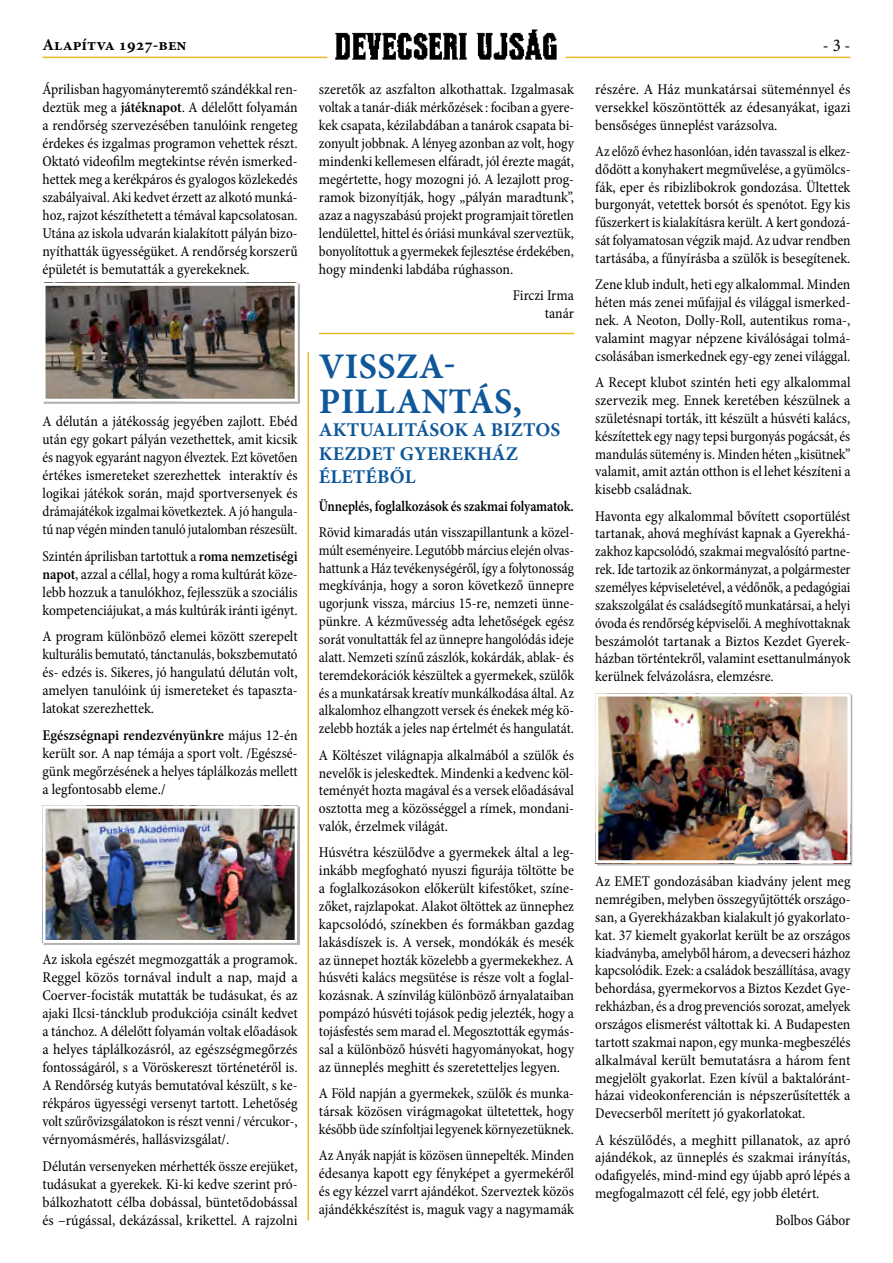
<style>
.page{position:relative;width:893px;height:1263px;background:#fff}
.page>*{position:absolute;margin:0;border:0;box-sizing:border-box;transform-origin:0 0}
.t1{font:700 36px/34.5px "Minion Pro";letter-spacing:.065em;color:#0e589a;text-align:center}
.t2{font:700 19.5px/23.4px "Minion Pro";letter-spacing:.01em;color:#0e589a}
.t3{font:18px "Minion Pro Cn Capt";color:#000}
.t4{font:700 16.5px "Minion Pro";color:#000}
.t5{font:condensed 15px/17.9px "Minion Pro";color:#000;text-align:justify}
.t6{font:600 condensed 15px "Minion Pro";letter-spacing:-.005em;color:#000;scale:.95 1}
.s1{font-weight:600}
</style>
<div class="page">
<img style="left:335px;top:29px;width:222px;height:31px">
<hr style="left:43px;top:57px;width:284px;height:1px;background:#ecb621">
<hr style="left:566px;top:57px;width:284px;height:1px;background:#ecb621">
<div style="left:43px;top:284px;width:256px;height:120px;background:#b3b3b3"></div>
<img style="left:47px;top:287px;width:247px;height:111px">
<div style="left:43px;top:283px;width:255px;height:119px;border:3px solid #fff"></div>
<img style="left:47px;top:810px;width:247px;height:129px">
<div style="left:43px;top:806px;width:255px;height:137px;border:3px solid #fff"></div>
<img style="left:599px;top:697px;width:247px;height:162px">
<div style="left:595px;top:693px;width:255px;height:170px;border:3px solid #fff"></div>
<hr style="left:319px;top:333px;width:255px;height:1px;background:#ecb621">
<hr style="left:308px;top:352px;width:1px;height:868px;background:#ecb621">
<p class="t4" style="left:43px;top:33px;width:145px">ALAPÍTVA 1927-BEN</p>
<p class="t3" style="left:823px;top:33px;width:29px">- 3 -</p>
<p class="t5" style="left:43px;top:80px;width:257px">Áprilisban hagyományteremtő szándékkal ren&shy;deztük meg a <span class="s1">játéknapot</span>. A délelőtt folyamán a rendőrség szervezésében tanulóink rengeteg érdekes és izgalmas programon vehettek részt.<br>Oktató videofilm megtekintse révén ismerked&shy;hettek meg a kerékpáros és gyalogos közlekedés szabályaival. Aki kedvet érzett az alkotó munká&shy;hoz, rajzot készíthetett a témával kapcsolatosan.<br>Utána az iskola udvarán kialakított pályán bizo&shy;nyíthatták ügyességüket. A rendőrség korszerű épületét is bemutatták a gyerekeknek.</p>
<p class="t5" style="left:319px;top:80px;width:257px">szeretők az aszfalton alkothattak. Izgalmasak voltak a tanár-diák mérkőzések : fociban a gyere&shy;kek csapata, kézilabdában a tanárok csapata bi&shy;zonyult jobbnak. A lényeg azonban az volt, hogy mindenki kellemesen elfáradt, jól érezte magát, megértette, hogy mozogni jó. A lezajlott prog&shy;ramok bizonyítják, hogy „pályán maradtunk”, azaz a nagyszabású projekt programjait töretlen lendülettel, hittel és óriási munkával szerveztük, bonyolítottuk a gyermekek fejlesztése érdekében, hogy mindenki labdába rúghasson.</p>
<p class="t5" style="left:513px;top:287px;width:63px;text-align:right">Firczi Irma tanár</p>
<p class="t5" style="left:595px;top:80px;width:257px">részére. A Ház munkatársai süteménnyel és versekkel köszöntötték az édesanyákat, igazi bensőséges ünneplést varázsolva.</p>
<p class="t5" style="left:595px;top:142px;width:257px">Az előző évhez hasonlóan, idén tavasszal is elkez&shy;dődött a konyhakert megművelése, a gyümölcs&shy;fák, eper és ribizlibokrok gondozása. Ültettek burgonyát, vetettek borsót és spenótot. Egy kis fűszerkert is kialakításra került. A kert gondozá&shy;sát folyamatosan végzik majd. Az udvar rendben tartásába, a fűnyírásba a szülők is besegítenek.</p>
<p class="t5" style="left:595px;top:276px;width:257px">Zene klub indult, heti egy alkalommal. Minden héten más zenei műfajjal és világgal ismerked&shy;nek. A Neoton, Dolly-Roll, autentikus roma-, valamint magyar népzene kiválóságai tolmá&shy;csolásában ismerkednek egy-egy zenei világgal.</p>
<p class="t5" style="left:595px;top:374px;width:257px">A Recept klubot szintén heti egy alkalommal szervezik meg. Ennek keretében készülnek a születésnapi torták, itt készült a húsvéti kalács, készítettek egy nagy tepsi burgonyás pogácsát, és mandulás sütemény is. Minden héten „kisütnek” valamit, amit aztán otthon is el lehet készíteni a kisebb családnak.</p>
<p class="t5" style="left:595px;top:507px;width:257px">Havonta egy alkalommal bővített csoportülést tartanak, ahová meghívást kapnak a Gyerekhá&shy;zakhoz kapcsolódó, szakmai megvalósító partne&shy;rek. Ide tartozik az önkormányzat, a polgármester személyes képviseletével, a védőnők, a pedagógiai szakszolgálat és családsegítő munkatársai, a helyi óvoda és rendőrség képviselői. A meghívottaknak beszámolót tartanak a Biztos Kezdet Gyerek&shy;házban történtekről, valamint esettanulmányok kerülnek felvázolásra, elemzésre.</p>
<h1 class="t1" style="left:319px;top:349px;width:205px">ZA-<br>PILLANTÁS,</h1>
<h2 class="t2" style="left:319px;top:418px;width:241px">AKTUALITÁSOK A BIZTOS<br>KEZDET GYEREKHÁZ<br>ÉLETÉBŐL</h2>
<h1 class="t1" style="left:319px;top:349px;width:20px">VISS</h1>
<p class="t5" style="left:43px;top:413px;width:257px">A délután a játékosság jegyében zajlott. Ebéd után egy gokart pályán vezethettek, amit kicsik és nagyok egyaránt nagyon élveztek. Ezt követően értékes ismereteket szerezhettek interaktív és logikai játékok során, majd sportversenyek és drámajátékok izgalmai következtek. A jó hangula&shy;tú nap végén minden tanuló jutalomban részesült.</p>
<p class="t5" style="left:43px;top:547px;width:257px">Szintén áprilisban tartottuk a <span class="s1">roma nemzetiségi napot</span>, azzal a céllal, hogy a roma kultúrát köze&shy;lebb hozzuk a tanulókhoz, fejlesszük a szociális kompetenciájukat, a más kultúrák iránti igényt.</p>
<p class="t5" style="left:43px;top:628px;width:257px">A program különböző elemei között szerepelt kulturális bemutató, tánctanulás, bokszbemutató és- edzés is. Sikeres, jó hangulatú délután volt, amelyen tanulóink új ismereteket és tapaszta&shy;latokat szerezhettek.</p>
<p class="t5" style="left:43px;top:726px;width:257px"><span class="s1">Egészségnapi rendezvényünkre</span> május 12-én került sor. A nap témája a sport volt. /Egészsé&shy;günk megőrzésének a helyes táplálkozás mellett a legfontosabb eleme./</p>
<p class="t6" style="left:319px;top:496px;width:270px">Ünneplés, foglalkozások és szakmai folyamatok.</p>
<p class="t5" style="left:319px;top:523px;width:257px">Rövid kimaradás után visszapillantunk a közel&shy;múlt eseményeire. Legutóbb március elején olvas&shy;hattunk a Ház tevékenységéről, így a folytonosság megkívánja, hogy a soron következő ünnepre ugorjunk vissza, március 15-re, nemzeti ünne&shy;pünkre. A kézművesség adta lehetőségek egész sorát vonultatták fel az ünnepre hangolódás ideje alatt. Nemzeti színű zászlók, kokárdák, ablak- és teremdekorációk készültek a gyermekek, szülők és a munkatársak kreatív munkálkodása által. Az alkalomhoz elhangzott versek és énekek még kö&shy;zelebb hozták a jeles nap értelmét és hangulatát.</p>
<p class="t5" style="left:319px;top:746px;width:257px">A Költészet világnapja alkalmából a szülők és nevelők is jeleskedtek. Mindenki a kedvenc köl&shy;teményét hozta magával és a versek előadásával osztotta meg a közösséggel a rímek, mondani&shy;valók, érzelmek világát.</p>
<p class="t5" style="left:319px;top:844px;width:257px">Húsvétra készülődve a gyermekek által a leg&shy;inkább megfogható nyuszi figurája töltötte be a foglalkozásokon előkerült kifestőket, színe&shy;zőket, rajzlapokat. Alakot öltöttek az ünnephez kapcsolódó, színekben és formákban gazdag lakásdíszek is. A versek, mondókák és mesék az ünnepet hozták közelebb a gyermekekhez. A húsvéti kalács megsütése is része volt a foglal&shy;kozásnak. A színvilág különböző árnyalataiban pompázó húsvéti tojások pedig jelezték, hogy a tojásfestés sem marad el. Megosztották egymás&shy;sal a különböző húsvéti hagyományokat, hogy az ünneplés meghitt és szeretetteljes legyen.</p>
<p class="t5" style="left:319px;top:1084px;width:257px">A Föld napján a gyermekek, szülők és munka&shy;társak közösen virágmagokat ültetettek, hogy később üde színfoltjai legyenek környezetüknek.</p>
<p class="t5" style="left:319px;top:1146px;width:257px">Az Anyák napját is közösen ünnepelték. Minden édesanya kapott egy fényképet a gyermekéről és egy kézzel varrt ajándékot. Szerveztek közös ajándékkészítést is, maguk vagy a nagymamák</p>
<p class="t5" style="left:595px;top:873px;width:257px">Az EMET gondozásában kiadvány jelent meg nemrégiben, melyben összegyűjtötték országo&shy;san, a Gyerekházakban kialakult jó gyakorlato&shy;kat. 37 kiemelt gyakorlat került be az országos kiadványba, amelyből három, a devecseri házhoz kapcsolódik. Ezek: a családok beszállítása, avagy behordása, gyermekorvos a Biztos Kezdet Gye&shy;rekházban, és a drog prevenciós sorozat, amelyek országos elismerést váltottak ki. A Budapesten tartott szakmai napon, egy munka-megbeszélés alkalmával került bemutatásra a három fent megjelölt gyakorlat. Ezen kívül a baktalóránt&shy;házai videokonferencián is népszerűsítették a Devecserből merített jó gyakorlatokat.</p>
<p class="t5" style="left:595px;top:1131px;width:257px">A készülődés, a meghitt pillanatok, az apró ajándékok, az ünneplés és szakmai irányítás, odafigyelés, mind-mind egy újabb apró lépés a megfogalmazott cél felé, egy jobb életért.</p>
<p class="t5" style="left:775px;top:1211px;width:77px">Bolbos Gábor</p>
<p class="t5" style="left:43px;top:951px;width:257px">Az iskola egészét megmozgatták a programok.<br>Reggel közös tornával indult a nap, majd a Coerver-focisták mutatták be tudásukat, és az ajaki Ilcsi-táncklub produkciója csinált kedvet a tánchoz. A délelőtt folyamán voltak előadások a helyes táplálkozásról, az egészségmegőrzés fontosságáról, s a Vöröskereszt történetéről is.<br>A Rendőrség kutyás bemutatóval készült, s ke&shy;rékpáros ügyességi versenyt tartott. Lehetőség volt szűrővizsgálatokon is részt venni / vércukor-, vérnyomásmérés, hallásvizsgálat/.</p>
<p class="t5" style="left:43px;top:1157px;width:257px">Délután versenyeken mérhették össze erejüket, tudásukat a gyerekek. Ki-ki kedve szerint pró&shy;bálkozhatott célba dobással, büntetődobással és –rúgással, dekázással, krikettel. A rajzolni</p>
</div>
